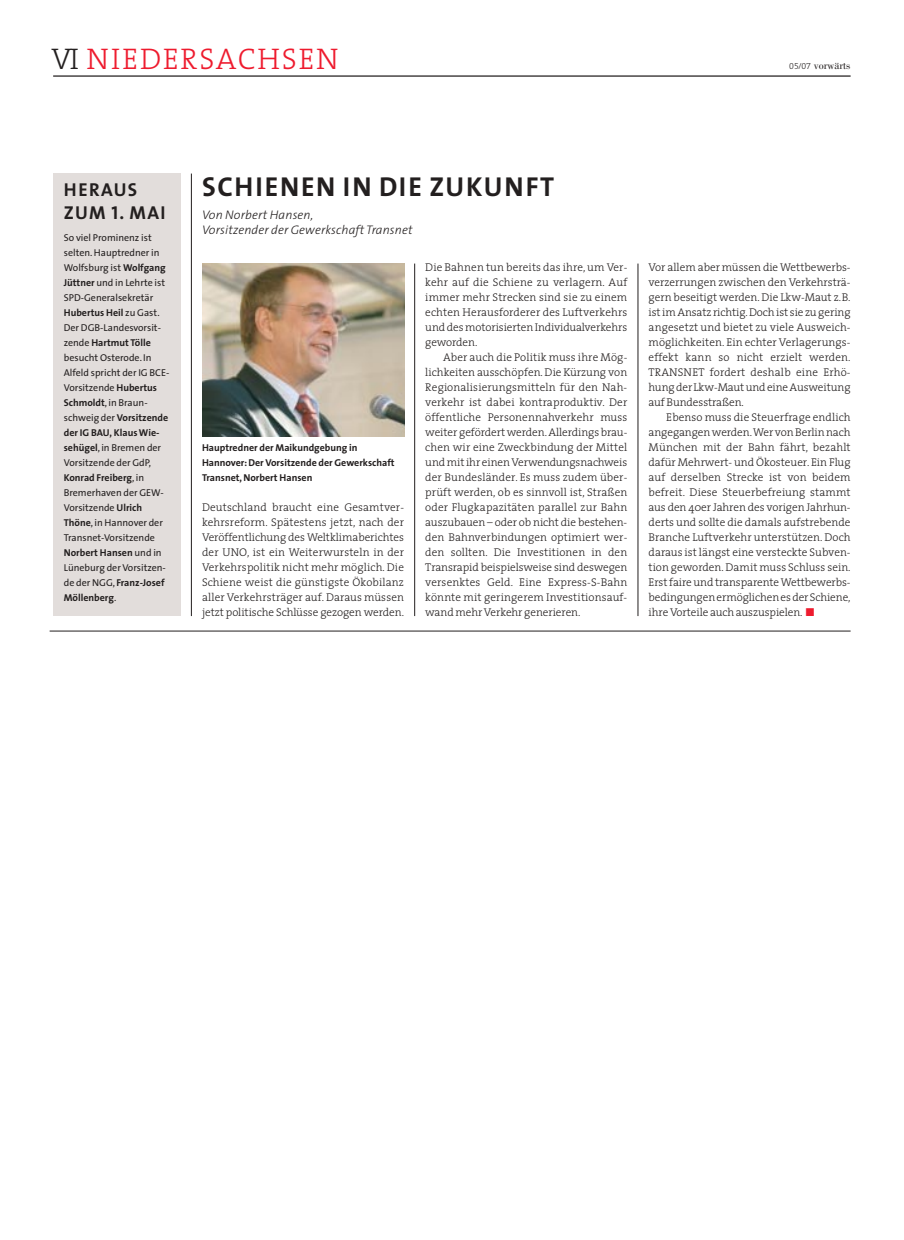
<style>
.page{position:relative;width:904px;height:1240px;background:#fff}
.page>*{position:absolute;margin:0;border:0;box-sizing:border-box;transform-origin:0 0}
.t1{font:30px "The Serif Light Caps";letter-spacing:.06em;color:#ee1b2e}
.t2{font:700 27.5px "The Sans";letter-spacing:.065em;color:#231f1f}
.t3{font:700 18.75px/22.5px "The Sans";letter-spacing:.075em;color:#231f1f}
.t4{font:italic 300 12.5px/15px "The Sans";letter-spacing:.01em;color:#231f1f}
.t5{font:300 11.25px/15px "The Serif";letter-spacing:-.005em;color:#231f1f;text-align:justify}
.t6{font:11.25px "Bodoni";color:#231f1f}
.t7{font:10px/15px "The Sans";color:#231f1f}
.t8{font:700 10px/15px "The Sans";color:#231f1f}
.s1{color:#231f1f}
.s2{font-family:"The Serif Light Expert";font-size:8.75px}
.s3{font-family:"The Sans Bold Caps";font-weight:400}
.s4{font-weight:700}
.s5{color:#ee1b2e}
</style>
<div class="page">
<div style="left:53px;top:174px;width:128px;height:442px;background:#e2dddb"></div>
<hr style="left:53px;top:75px;width:797px;height:2px;background:#231f1f">
<hr style="left:414px;top:264px;width:1px;height:352px;background:#231f1f">
<hr style="left:638px;top:264px;width:1px;height:352px;background:#231f1f">
<hr style="left:191px;top:174px;width:1px;height:442px;background:#231f1f">
<img style="left:202px;top:264px;width:202px;height:172px">
<hr style="left:50px;top:631px;width:800px;height:1px;background:#231f1f">
<h1 class="t1" style="left:51px;top:41px;width:289px"><span class="s1">VI</span> NIEDERSACHSEN</h1>
<p class="t6" style="left:789px;top:61px;width:63px"><span class="s2">05/07</span> vorwärts</p>
<h3 class="t3" style="left:64px;top:180px;width:103px">HERAUS<br>ZUM <span class="s3">1</span>. MAI</h3>
<p class="t7" style="left:64px;top:231px;width:107px">So viel Prominenz ist selten. Hauptredner in<br>Wolfsburg ist <span class="s4">Wolfgang<br>Jüttner</span> und in Lehrte ist<br>SPD-Generalsekretär<br><span class="s4">Hubertus Heil</span> zu Gast.<br>Der DGB-Landesvorsit&shy;zende <span class="s4">Hartmut Tölle </span>besucht Osterode. In<br>Alfeld spricht der IG BCE-<br>Vorsitzende <span class="s4">Hubertus<br>Schmoldt</span>,in Braun&shy;schweig der <span class="s4">Vorsitzende der IG BAU, Klaus Wie&shy;sehügel</span>,in Bremen der<br>Vorsitzende der GdP,<br><span class="s4">Konrad Freiberg</span>, in<br>Bremerhaven der GEW-<br>Vorsitzende <span class="s4">Ulrich<br>Thöne</span>,in Hannover der<br>Transnet-Vorsitzende<br><span class="s4">Norbert Hansen</span> und in<br>Lüneburg der Vorsitzen&shy;de der NGG, <span class="s4">Franz-Josef<br>Möllenberg</span>.</p>
<h2 class="t2" style="left:202px;top:176px;width:353px">SCHIENEN IN DIE ZUKUNFT</h2>
<p class="t4" style="left:202px;top:208px;width:212px">Von Norbert Hansen,<br>Vorsitzender der Gewerkschaft Transnet</p>
<p class="t8" style="left:202px;top:441px;width:194px">Hauptredner der Maikundgebung in<br>Hannover: Der Vorsitzende der Gewerkschaft<br>Transnet, Norbert Hansen</p>
<p class="t5" style="left:202px;top:501px;width:203px">Deutschland braucht eine Gesamtver&shy;kehrsreform. Spätestens jetzt, nach der Veröffentlichung des Weltklimaberichtes der UNO, ist ein Weiterwursteln in der Verkehrspolitik nicht mehr möglich. Die Schiene weist die günstigste Ökobilanz aller Verkehrsträger auf. Daraus müssen jetzt politische Schlüsse gezogen werden.</p>
<p class="t5" style="left:425px;top:261px;width:203px">Die Bahnen tun bereits das ihre, um Ver&shy;kehr auf die Schiene zu verlagern. Auf immer mehr Strecken sind sie zu einem echten Herausforderer des Luftverkehrs und des motorisierten Individualverkehrs geworden.</p>
<p class="t5" style="left:425px;top:351px;width:203px;text-indent:18px">Aber auch die Politik muss ihre Mög&shy;lichkeiten ausschöpfen. Die Kürzung von Regionalisierungsmitteln für den Nah&shy;verkehr ist dabei kontraproduktiv. Der öffentliche Personennahverkehr muss weiter gefördert werden. Allerdings brau&shy;chen wir eine Zweckbindung der Mittel und mit ihr einen Verwendungsnachweis der Bundesländer. Es muss zudem über&shy;prüft werden, ob es sinnvoll ist, Straßen oder Flugkapazitäten parallel zur Bahn auszubauen – oder ob nicht die bestehen&shy;den Bahnverbindungen optimiert wer&shy;den sollten. Die Investitionen in den Transrapid beispielsweise sind deswegen versenktes Geld. Eine Express-S-Bahn könnte mit geringerem Investitionsauf&shy;wand mehr Verkehr generieren.</p>
<p class="t5" style="left:648px;top:261px;width:203px">Vor allem aber müssen die Wettbewerbs&shy;verzerrungen zwischen den Verkehrsträ&shy;gern beseitigt werden. Die Lkw-Maut z.B. ist im Ansatz richtig.Doch ist sie zu gering angesetzt und bietet zu viele Ausweich&shy;möglichkeiten. Ein echter Verlagerungs&shy;effekt kann so nicht erzielt werden.<br>TRANSNET fordert deshalb eine Erhö&shy;hung der Lkw-Maut und eine Ausweitung auf Bundesstraßen.</p>
<p class="t5" style="left:648px;top:411px;width:204px;text-indent:18px">Ebenso muss die Steuerfrage endlich angegangen werden.Wer von Berlin nach München mit der Bahn fährt, bezahlt dafür Mehrwert- und Ökosteuer. Ein Flug auf derselben Strecke ist von beidem befreit. Diese Steuerbefreiung stammt aus den 40er Jahren des vorigen Jahrhun&shy;derts und sollte die damals aufstrebende Branche Luftverkehr unterstützen. Doch daraus ist längst eine versteckte Subven&shy;tion geworden. Damit muss Schluss sein.<br>Erst faire und transparente Wettbewerbs&shy;bedingungen ermöglichen es der Schiene, ihre Vorteile auch auszuspielen. <span class="s5">■</span></p>
</div>
